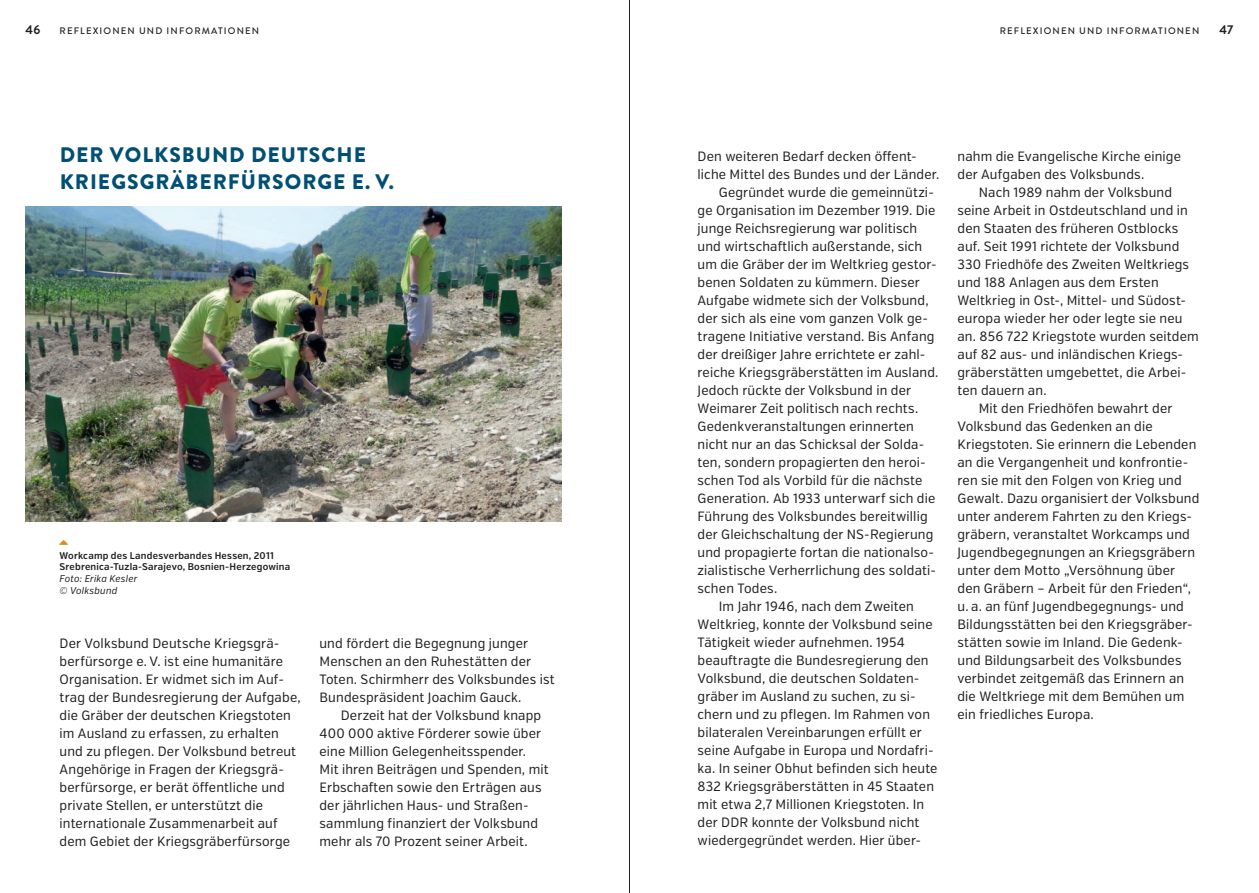
<style>
.page{position:relative;width:1259px;height:893px;background:#fff}
.page>*{position:absolute;margin:0;border:0;box-sizing:border-box;transform-origin:0 0}
.t1{font:900 21px/27px "Brandon Grotesque";letter-spacing:.05em;color:#004f75}
.t2{font:13.5px/18px "Verb Cond";letter-spacing:.01em;color:#231f20}
.t3{font:700 12.75px "Brandon Grotesque";color:#231f20}
.t4{font:600 9.75px/11.7px "Verb Cond";letter-spacing:.025em;color:#231f20}
.t5{font:italic 9.75px/11.7px "Verb Cond";letter-spacing:.02em;color:#231f20}
.t6{font:500 9.45px "Brandon Grotesque";letter-spacing:.12em;color:#231f20}
</style>
<div class="page">
<img style="left:26px;top:207px;width:535px;height:315px">
<hr style="left:629px;top:0;width:1px;height:893px;background:#231f20">
<p class="t3" style="left:26px;top:21px;width:16px">46</p>
<p class="t3" style="left:1219px;top:21px;width:16px">47</p>
<p class="t6" style="left:60px;top:25px;width:201px">REFLEXIONEN UND INFORMATIONEN</p>
<p class="t6" style="left:999px;top:25px;width:201px">REFLEXIONEN UND INFORMATIONEN</p>
<h1 class="t1" style="left:60px;top:141px;width:336px">DER VOLKSBUN D DEUTSCHE<br>KRI EGSGRÄBERFÜRSORGE E. V.</h1>
<p class="t4" style="left:60px;top:549px;width:232px">Workcamp des Landesverbandes Hessen, 2011<br>Srebrenica-Tuzla-Sarajevo, Bosnien-Herzegowina</p>
<p class="t5" style="left:60px;top:573px;width:79px">Foto: Erika Kesler © Volksbund</p>
<p class="t2" style="left:60px;top:634px;width:243px">Der Volksbund Deutsche Kriegsgrä&shy;berfürsorge e. V. ist eine humanitäre Organisation. Er widmet sich im Auf&shy;trag der Bundesregierung der Aufgabe, die Gräber der deutschen Kriegstoten im Ausland zu erfassen, zu erhalten und zu pflegen. Der Volksbund betreut Angehörige in Fragen der Kriegsgrä&shy;berfürsorge, er berät öffentliche und private Stellen, er unterstützt die internationale Zusammenarbeit auf dem Gebiet der Kriegsgräberfürsorge</p>
<p class="t2" style="left:319px;top:634px;width:237px">und fördert die Begegnung junger Menschen an den Ruhestätten der Toten. Schirmherr des Volksbundes ist Bundespräsident Joachim Gauck.</p>
<p class="t2" style="left:319px;top:706px;width:231px;text-indent:21px">Derzeit hat der Volksbund knapp 400 000 aktive Förderer sowie über eine Million Gelegenheitsspender.<br>Mit ihren Beiträgen und Spenden, mit Erbschaften sowie den Erträgen aus der jährlichen Haus- und Straßen&shy;sammlung finanziert der Volksbund mehr als 70 Prozent seiner Arbeit.</p>
<p class="t2" style="left:697px;top:148px;width:221px">Den weiteren Bedarf decken öffent-</p>
<p class="t2" style="left:697px;top:166px;width:243px">liche Mittel des Bundes und der Länder.</p>
<p class="t2" style="left:719px;top:184px;width:217px">Gegründet wurde die gemeinnützi-</p>
<p class="t2" style="left:697px;top:202px;width:239px">ge Organisation im Dezember 1919. Die</p>
<p class="t2" style="left:697px;top:220px;width:221px">junge Reichsregierung war politisch</p>
<p class="t2" style="left:697px;top:238px;width:226px">und wirtschaftlich außerstande, sich</p>
<p class="t2" style="left:697px;top:256px;width:241px">um die Gräber der im Weltkrieg gestor-</p>
<p class="t2" style="left:697px;top:274px;width:224px">benen Soldaten zu kümmern. Dieser</p>
<p class="t2" style="left:697px;top:292px;width:233px">Aufgabe widmete sich der Volksbund,</p>
<p class="t2" style="left:697px;top:310px;width:232px">der sich als eine vom ganzen Volk ge-</p>
<p class="t2" style="left:697px;top:328px;width:238px">tragene Initiative verstand. Bis Anfang</p>
<p class="t2" style="left:697px;top:346px;width:229px">der dreißiger Jahre errichtete er zahl-</p>
<p class="t2" style="left:697px;top:364px;width:242px">reiche Kriegsgräberstätten im Ausland.</p>
<p class="t2" style="left:697px;top:382px;width:215px">Jedoch rückte der Volksbund in der</p>
<p class="t2" style="left:697px;top:400px;width:222px">Weimarer Zeit politisch nach rechts.</p>
<p class="t2" style="left:697px;top:418px;width:218px">Gedenkveranstaltungen erinnerten</p>
<p class="t2" style="left:697px;top:436px;width:228px">nicht nur an das Schicksal der Solda-</p>
<p class="t2" style="left:697px;top:454px;width:230px">ten, sondern propagierten den heroi-</p>
<p class="t2" style="left:697px;top:472px;width:226px">schen Tod als Vorbild für die nächste</p>
<p class="t2" style="left:697px;top:490px;width:239px">Generation. Ab 1933 unterwarf sich die</p>
<p class="t2" style="left:697px;top:508px;width:232px">Führung des Volksbundes bereitwillig</p>
<p class="t2" style="left:697px;top:526px;width:237px">der Gleichschaltung der NS-Regierung</p>
<p class="t2" style="left:697px;top:544px;width:238px">und propagierte fortan die nationalso-</p>
<p class="t2" style="left:697px;top:562px;width:240px">zialistische Verherrlichung des soldati-</p>
<p class="t2" style="left:697px;top:580px;width:81px">schen Todes.</p>
<p class="t2" style="left:719px;top:598px;width:196px">Im Jahr 1946, nach dem Zweiten</p>
<p class="t2" style="left:697px;top:616px;width:237px">Weltkrieg, konnte der Volksbund seine</p>
<p class="t2" style="left:697px;top:634px;width:209px">Tätigkeit wieder aufnehmen. 1954</p>
<p class="t2" style="left:697px;top:652px;width:233px">beauftragte die Bundesregierung den</p>
<p class="t2" style="left:697px;top:670px;width:223px">Volksbund, die deutschen Soldaten-</p>
<p class="t2" style="left:697px;top:688px;width:219px">gräber im Ausland zu suchen, zu si-</p>
<p class="t2" style="left:697px;top:706px;width:234px">chern und zu pflegen. Im Rahmen von</p>
<p class="t2" style="left:697px;top:724px;width:226px">bilateralen Vereinbarungen erfüllt er</p>
<p class="t2" style="left:697px;top:742px;width:238px">seine Aufgabe in Europa und Nordafri-</p>
<p class="t2" style="left:697px;top:760px;width:241px">ka. In seiner Obhut befinden sich heute</p>
<p class="t2" style="left:697px;top:778px;width:238px">832 Kriegsgräberstätten in 45 Staaten</p>
<p class="t2" style="left:697px;top:796px;width:228px">mit etwa 2,7 Millionen Kriegstoten. In</p>
<p class="t2" style="left:697px;top:814px;width:223px">der DDR konnte der Volksbund nicht</p>
<p class="t2" style="left:697px;top:832px;width:225px">wiedergegründet werden. Hier über-</p>
<p class="t2" style="left:957px;top:148px;width:225px">nahm die Evangelische Kirche einige der Aufgaben des Volksbunds.</p>
<p class="t2" style="left:978px;top:184px;width:195px">Nach 1989 nahm der Volksbund</p>
<p class="t2" style="left:957px;top:202px;width:232px">seine Arbeit in Ostdeutschland und in</p>
<p class="t2" style="left:957px;top:220px;width:222px">den Staaten des früheren Ostblocks</p>
<p class="t2" style="left:957px;top:238px;width:223px">auf. Seit 1991 richtete der Volksbund</p>
<p class="t2" style="left:957px;top:256px;width:233px">330 Friedhöfe des Zweiten Weltkriegs</p>
<p class="t2" style="left:957px;top:274px;width:203px">und 188 Anlagen aus dem Ersten</p>
<p class="t2" style="left:957px;top:292px;width:230px">Weltkrieg in Ost-, Mittel- und Südost-</p>
<p class="t2" style="left:957px;top:310px;width:227px">europa wieder her oder legte sie neu</p>
<p class="t2" style="left:957px;top:328px;width:243px">an. 856 722 Kriegstote wurden seitdem</p>
<p class="t2" style="left:957px;top:346px;width:227px">auf 82 aus- und inländischen Kriegs-</p>
<p class="t2" style="left:957px;top:364px;width:230px">gräberstätten umgebettet, die Arbei-</p>
<p class="t2" style="left:957px;top:382px;width:91px">ten dauern an.</p>
<p class="t2" style="left:978px;top:400px;width:195px">Mit den Friedhöfen bewahrt der</p>
<p class="t2" style="left:957px;top:418px;width:197px">Volksbund das Gedenken an die</p>
<p class="t2" style="left:957px;top:436px;width:240px">Kriegstoten. Sie erinnern die Lebenden</p>
<p class="t2" style="left:957px;top:454px;width:232px">an die Vergangenheit und konfrontie-</p>
<p class="t2" style="left:957px;top:472px;width:226px">ren sie mit den Folgen von Krieg und</p>
<p class="t2" style="left:957px;top:490px;width:243px">Gewalt. Dazu organisiert der Volksbund</p>
<p class="t2" style="left:957px;top:508px;width:236px">unter anderem Fahrten zu den Kriegs-</p>
<p class="t2" style="left:957px;top:526px;width:234px">gräbern, veranstaltet Workcamps und</p>
<p class="t2" style="left:957px;top:544px;width:239px">Jugendbegegnungen an Kriegsgräbern</p>
<p class="t2" style="left:957px;top:562px;width:219px">unter dem Motto „Versöhnung über</p>
<p class="t2" style="left:957px;top:580px;width:235px">den Gräbern – Arbeit für den Frieden“,</p>
<p class="t2" style="left:957px;top:598px;width:228px">u. a. an fünf Jugendbegegnungs- und</p>
<p class="t2" style="left:957px;top:616px;width:237px">Bildungsstätten bei den Kriegsgräber-</p>
<p class="t2" style="left:957px;top:634px;width:227px">stätten sowie im Inland. Die Gedenk-</p>
<p class="t2" style="left:957px;top:652px;width:226px">und Bildungsarbeit des Volksbundes</p>
<p class="t2" style="left:957px;top:670px;width:228px">verbindet zeitgemäß das Erinnern an</p>
<p class="t2" style="left:957px;top:688px;width:228px">die Weltkriege mit dem Bemühen um</p>
<p class="t2" style="left:957px;top:706px;width:138px">ein friedliches Europa.</p>
</div>
